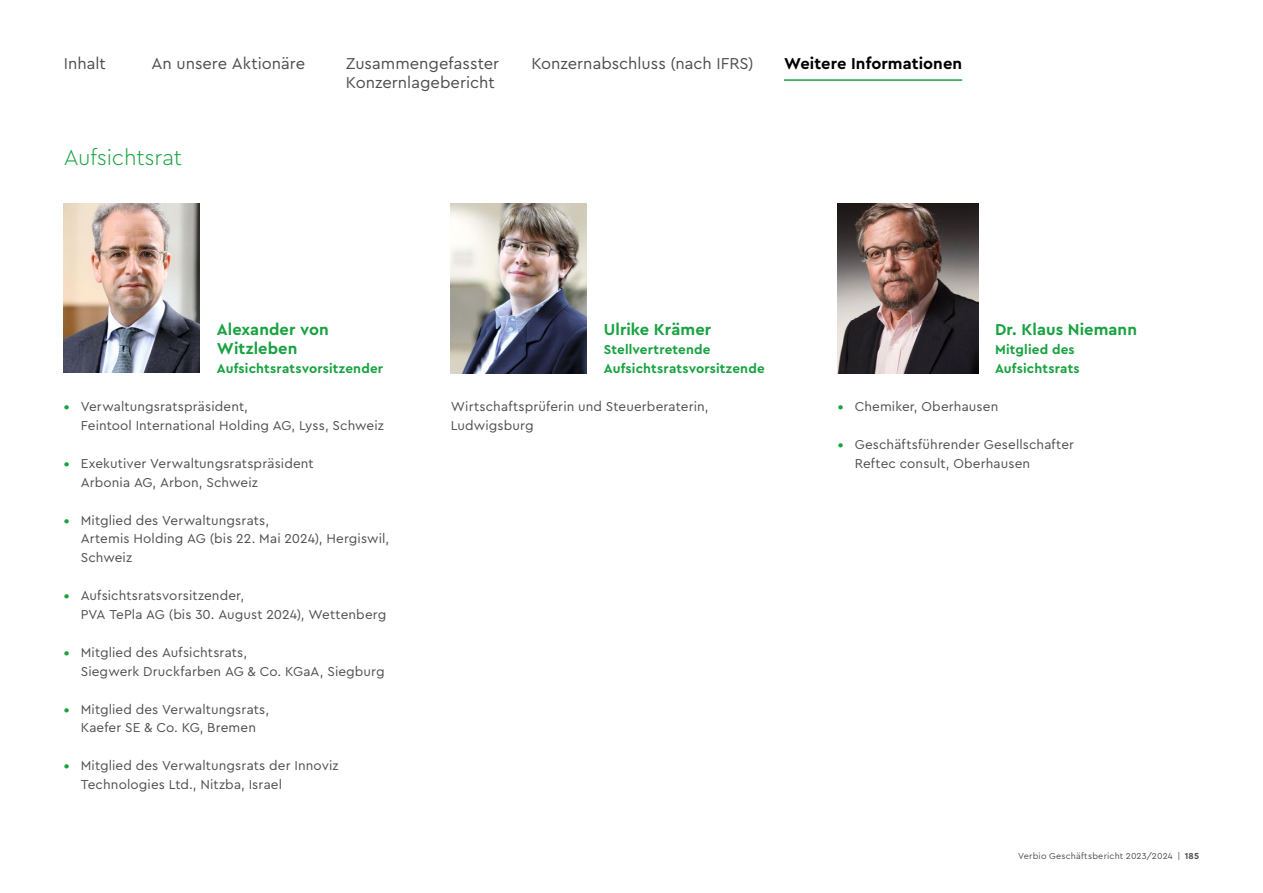
<style>
.page{position:relative;width:1263px;height:893px;background:#fff}
.page>*{position:absolute;margin:0;border:0;box-sizing:border-box;transform-origin:0 0}
.t1{font:300 22.5px "Cera Pro";letter-spacing:-.01em;color:#19a241}
.t2{font:16.5px/19.8px "Cera Pro";color:#4e4e4d}
.t3{font:700 16.5px/18.9px "Cera Pro";letter-spacing:.005em;color:#19a241}
.t4{font:700 16.5px "Cera Pro";letter-spacing:.005em;color:#000}
.t5{font:13.5px/18.9px "Cera Pro";letter-spacing:.01em;color:#4e4e4d}
.t6{font:700 13.5px/18.9px "Cera Pro";letter-spacing:.015em;color:#19a241}
.t7{font:9px "Cera Pro";letter-spacing:.02em;color:#4e4e4d}
.s1{font-weight:700;color:#19a241}
.s2{font-weight:700}
</style>
<div class="page">
<hr style="left:784px;top:79px;width:178px;height:2px;background:#19a241">
<img style="left:64px;top:203px;width:136px;height:170px">
<img style="left:451px;top:203px;width:136px;height:170px">
<img style="left:838px;top:203px;width:140px;height:170px">
<p class="t2" style="left:64px;top:53px;width:44px">Inhalt</p>
<p class="t2" style="left:152px;top:53px;width:155px">An unsere Aktionäre</p>
<p class="t2" style="left:346px;top:53px;width:155px">Zusammengefasster<br>Konzernlagebericht</p>
<p class="t2" style="left:531px;top:53px;width:224px">Konzernabschluss (nach IFRS)</p>
<h1 class="t1" style="left:64px;top:141px;width:120px">Aufsichtsrat</h1>
<p class="t4" style="left:784px;top:51px;width:180px">Weitere Informationen</p>
<p class="t3" style="left:217px;top:320px;width:113px">Alexander von<br>Witzleben</p>
<p class="t6" style="left:217px;top:359px;width:168px">Aufsichtsratsvorsitzender</p>
<p class="t5" style="left:81px;top:397px;width:305px;text-indent:-17px"><span class="s1">•</span> Verwaltungsratspräsident,<br>Feintool International Holding AG, Lyss, Schweiz</p>
<p class="t5" style="left:81px;top:454px;width:234px;text-indent:-17px"><span class="s1">•</span> Exekutiver Verwaltungsratspräsident<br>Arbonia AG, Arbon, Schweiz</p>
<p class="t5" style="left:81px;top:510px;width:310px;text-indent:-17px"><span class="s1">•</span> Mitglied des Verwaltungsrats,<br>Artemis Holding AG (bis 22. Mai 2024), Hergiswil,<br>Schweiz</p>
<p class="t5" style="left:81px;top:586px;width:307px;text-indent:-17px"><span class="s1">•</span> Aufsichtsratsvorsitzender,<br>PVA TePla AG (bis 30. August 2024), Wettenberg</p>
<p class="t5" style="left:81px;top:643px;width:305px;text-indent:-17px"><span class="s1">•</span> Mitglied des Aufsichtsrats,<br>Siegwerk Druckfarben AG &amp; Co. KGaA, Siegburg</p>
<p class="t5" style="left:64px;top:699px;width:207px;text-align:center"><span class="s1">•</span> Mitglied des Verwaltungsrats,<br>Kaefer SE &amp; Co. KG, Bremen</p>
<p class="t5" style="left:81px;top:756px;width:259px;text-indent:-17px"><span class="s1">•</span> Mitglied des Verwaltungsrats der Innoviz<br>Technologies Ltd., Nitzba, Israel</p>
<p class="t3" style="left:604px;top:320px;width:109px">Ulrike Krämer</p>
<p class="t6" style="left:604px;top:340px;width:162px">Stellvertretende<br>Aufsichtsratsvorsitzende</p>
<p class="t5" style="left:451px;top:397px;width:259px">Wirtschaftsprüferin und Steuerberaterin,<br>Ludwigsburg</p>
<p class="t3" style="left:995px;top:320px;width:143px">Dr. Klaus Niemann</p>
<p class="t6" style="left:995px;top:340px;width:86px">Mitglied des<br>Aufsichtsrats</p>
<p class="t5" style="left:838px;top:397px;width:162px"><span class="s1">•</span> Chemiker, Oberhausen</p>
<p class="t5" style="left:855px;top:435px;width:221px;text-indent:-17px"><span class="s1">•</span> Geschäftsführender Gesellschafter<br>Reftec consult, Oberhausen</p>
<p class="t7" style="left:1018px;top:849px;width:183px">Verbio Geschäftsbericht 2023/2024 | <span class="s2">185</span></p>
</div>
